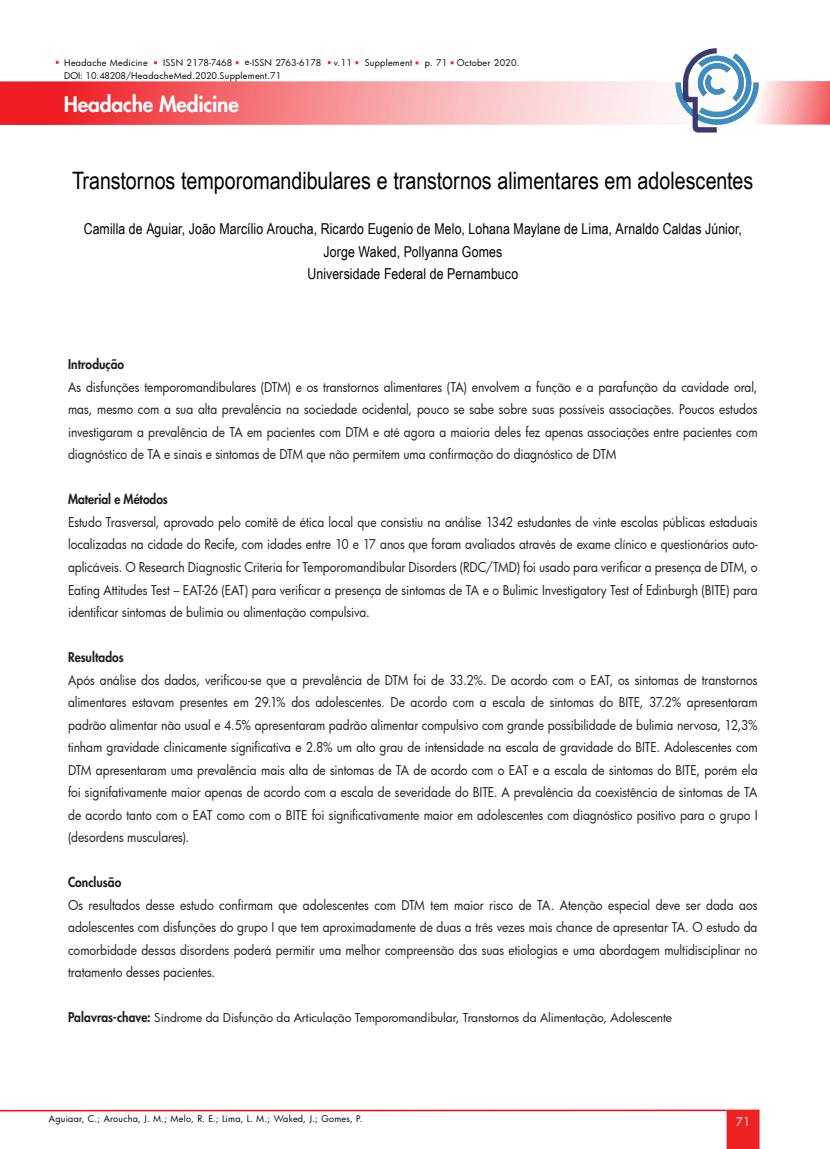
<style>
.page{position:relative;width:830px;height:1149px;background:#fff}
.page>*{position:absolute;margin:0;border:0;box-sizing:border-box;transform-origin:0 0}
.texto{font:24px "Arial Narrow";color:#000}
.t1{font:800 21px "Futura";letter-spacing:-.01em;color:#fff}
.texto-2{font:15px/22.5px "Arial Narrow";letter-spacing:.005em;color:#000;text-align:center}
.t2{font:13.2px/22.5px "Futura";letter-spacing:-.005em;color:#231f20;text-align:justify;scale:.91 1}
.t3{font:800 13.2px "Futura";letter-spacing:.005em;color:#231f20;scale:.91 1}
.t4{font:12px "Futura";letter-spacing:-.01em;color:#231f20}
.t5{font:11.55px "Futura";color:#fff}
.t6{font:9px "Futura";letter-spacing:.03em;color:#040503}
.t7{font:9px "Futura";letter-spacing:-.005em;color:#040503}
.t8{font:9px "Futura";letter-spacing:.01em;color:#040503}
.s1{font-style:inherit}
.s2{font-weight:800;font-size:13.2px}
</style>
<div class="page">
<svg style="left:0;top:81px;width:829px;height:44px;background:#f69092"></svg>
<svg style="left:726px;top:1109px;width:33px;height:39px"></svg>
<hr style="left:0;top:1109px;width:726px;height:1px;background:#ff001b">
<img style="left:674px;top:48px;width:85px;height:85px">
<p class="t6" style="left:64px;top:56px;width:85px">Headache Medicine</p>
<p class="t8" style="left:163px;top:56px;width:71px">ISSN 2178-7468</p>
<p class="t7" style="left:245px;top:56px;width:78px">e-ISSN 2763-6178</p>
<p class="t6" style="left:334px;top:56px;width:20px">v.11</p>
<p class="t6" style="left:364px;top:56px;width:49px">Supplement</p>
<p class="t6" style="left:424px;top:56px;width:96px">p. 71 October 2020.</p>
<p class="t6" style="left:64px;top:70px;width:219px"><span class="s1">DOI: 10.48208/</span>HeadacheMed.<span class="s1">2020.</span>Supplement.71</p>
<h2 class="t1" style="left:64px;top:91px;width:176px">Headache Medicine</h2>
<p class="texto" style="left:72px;top:163px;width:682px">Transtornos temporomandibulares e transtornos alimentares em adolescentes</p>
<p class="texto-2" style="left:84px;top:217px;width:659px">Camilla de Aguiar, João Marcílio Aroucha, Ricardo Eugenio de Melo, Lohana Maylane de Lima, Arnaldo Caldas Júnior,<br>Jorge Waked, Pollyanna Gomes</p>
<p class="texto-2" style="left:307px;top:262px;width:212px">Universidade Federal de Pernambuco</p>
<p class="t3" style="left:68px;top:356px;width:63px">Introdução</p>
<p class="t2" style="left:68px;top:375px;width:758px">As disfunções temporomandibulares (DTM) e os transtornos alimentares (TA) envolvem a função e a parafunção da cavidade oral, mas, mesmo com a sua alta prevalência na sociedade ocidental, pouco se sabe sobre suas possíveis associações. Poucos estudos investigaram a prevalência de TA em pacientes com DTM e até agora a maioria deles fez apenas associações entre pacientes com diagnóstico de TA e sinais e sintomas de DTM que não permitem uma confirmação do diagnóstico de DTM</p>
<p class="t3" style="left:68px;top:491px;width:111px">Material e Métodos</p>
<p class="t2" style="left:68px;top:510px;width:758px">Estudo Trasversal, aprovado pelo comitê de ética local que consistiu na análise 1342 estudantes de vinte escolas públicas estaduais localizadas na cidade do Recife, com idades entre 10 e 17 anos que foram avaliados através de exame clínico e questionários auto&shy;aplicáveis. O Research Diagnostic Criteria for Temporomandibular Disorders (RDC/TMD) foi usado para verificar a presença de DTM, o Eating Attitudes Test – EAT-26 (EAT) para verificar a presença de sintomas de TA e o Bulimic Investigatory Test of Edinburgh (BITE) para identificar sintomas de bulimia ou alimentação compulsiva.</p>
<p class="t3" style="left:68px;top:648px;width:63px">Resultados</p>
<p class="t2" style="left:68px;top:668px;width:758px">Após análise dos dados, verificou-se que a prevalência de DTM foi de 33.2%. De acordo com o EAT, os sintomas de transtornos alimentares estavam presentes em 29.1% dos adolescentes. De acordo com a escala de sintomas do BITE, 37.2% apresentaram padrão alimentar não usual e 4.5% apresentaram padrão alimentar compulsivo com grande possibilidade de bulimia nervosa, 12,3% tinham gravidade clinicamente significativa e 2.8% um alto grau de intensidade na escala de gravidade do BITE. Adolescentes com DTM apresentaram uma prevalência mais alta de sintomas de TA de acordo com o EAT e a escala de sintomas do BITE, porém ela foi signifativamente maior apenas de acordo com a escala de severidade do BITE. A prevalência da coexistência de sintomas de TA de acordo tanto com o EAT como com o BITE foi significativamente maior em adolescentes com diagnóstico positivo para o grupo I (desordens musculares).</p>
<p class="t3" style="left:68px;top:873px;width:60px">Conclusão</p>
<p class="t2" style="left:68px;top:893px;width:758px">Os resultados desse estudo confirmam que adolescentes com DTM tem maior risco de TA. Atenção especial deve ser dada aos adolescentes com disfunções do grupo I que tem aproximadamente de duas a três vezes mais chance de apresentar TA. O estudo da comorbidade dessas disordens poderá permitir uma melhor compreensão das suas etiologias e uma abordagem multidisciplinar no tratamento desses pacientes.</p>
<p class="t4" style="left:68px;top:1009px;width:605px"><span class="s2">Palavras-chave:</span> Síndrome da Disfunção da Articulação Temporomandibular, Transtornos da Alimentação, Adolescente</p>
<p class="t6" style="left:49px;top:1111px;width:315px">Aguiaar, C.; Aroucha, J. M.; Melo, R. E.; Lima, L. M.; Waked, J.; Gomes, P.</p>
<p class="t5" style="left:735px;top:1113px;width:16px">71</p>
</div>
